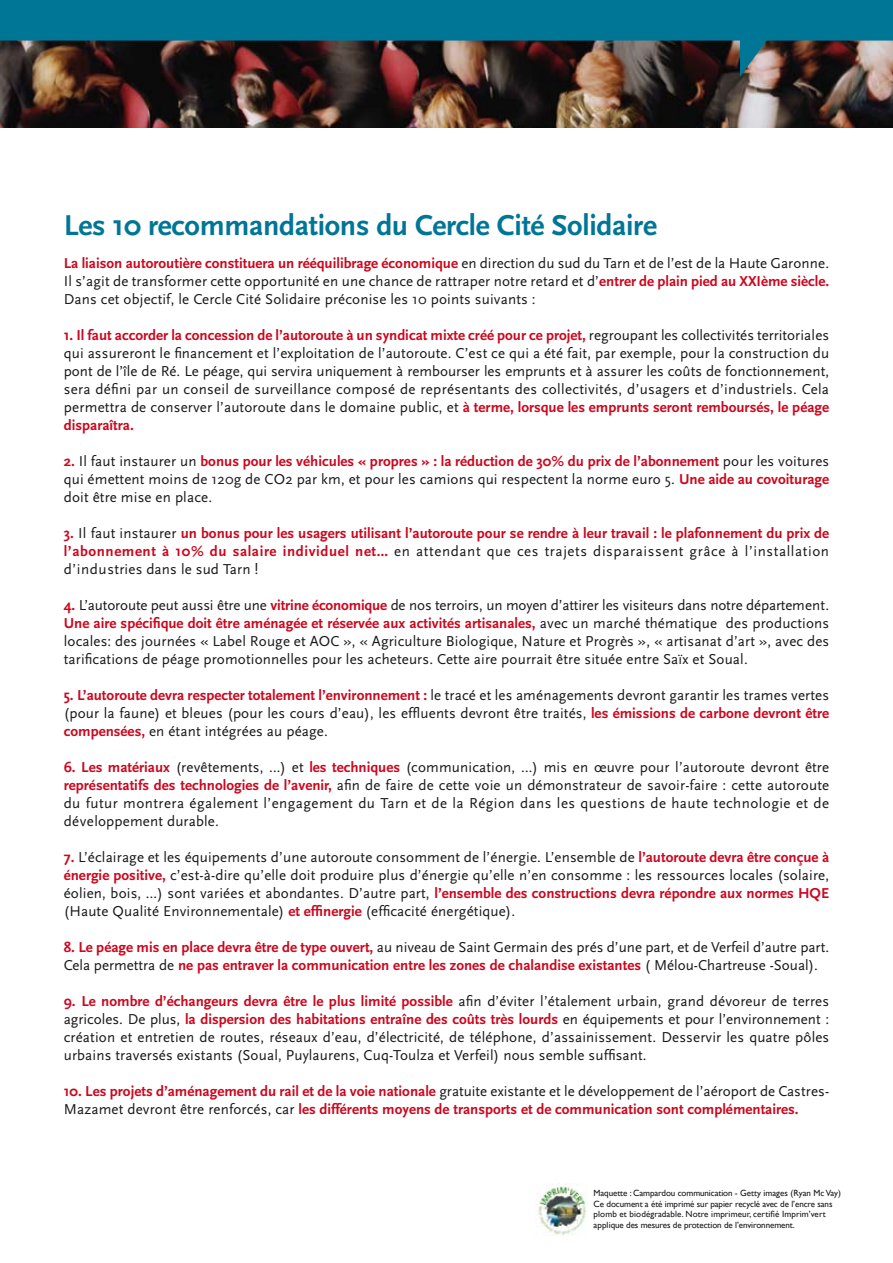
<style>
.page{position:relative;width:893px;height:1263px;background:#fff}
.page>*{position:absolute;margin:0;border:0;box-sizing:border-box;transform-origin:0 0}
.t1{font:700 30px "Scala Sans";letter-spacing:-.01em;color:#007696}
.t2{font:15px/18px "Scala Sans";letter-spacing:.01em;color:#1a171b;text-align:justify}
.t3{font:700 15px/18px "Scala Sans";color:#cc071e}
.t4{font:9px/10.5px "Gill Sans";letter-spacing:-.01em;color:#1a171b}
.s1{font-weight:700;color:#cc071e}
.s2{font-weight:400;color:#1a171b}
</style>
<div class="page">
<img style="left:0;top:41px;width:893px;height:87px">
<svg style="left:739px;top:41px;width:38px;height:38px"></svg>
<div style="left:0;top:3px;width:893px;height:38px;background:#007696"></div>
<hr style="left:0;top:0;width:893px;height:3px;background:#007696">
<img style="left:536px;top:1183px;width:51px;height:52px">
<h1 class="t1" style="left:64px;top:209px;width:595px">Les 10 recommandations du Cercle Cité Solidaire</h1>
<p class="t2" style="left:64px;top:254px;width:767px"><span class="s1">La liaison autoroutière constituera un rééquilibrage économique</span> en direction du sud du Tarn et de l’est de la Haute Garonne.<br>Il s’agit de transformer cette opportunité en une chance de rattraper notre retard et d’<span class="s1">entrer de plain pied au XXIème siècle.<br></span>Dans cet objectif, le Cercle Cité Solidaire préconise les 10 points suivants :</p>
<p class="t2" style="left:64px;top:326px;width:767px"><span class="s1">1. Il faut accorder la concession de l’autoroute à un syndicat mixte créé pour ce projet,</span> regroupant les collectivités territoriales qui assureront le financement et l’exploitation de l’autoroute. C’est ce qui a été fait, par exemple, pour la construction du pont de l’île de Ré. Le péage, qui servira uniquement à rembourser les emprunts et à assurer les coûts de fonctionnement, sera défini par un conseil de surveillance composé de représentants des collectivités, d’usagers et d’industriels. Cela permettra de conserver l’autoroute dans le domaine public, et <span class="s1">à terme, lorsque les emprunts seront remboursés, le péage disparaîtra.</span></p>
<p class="t2" style="left:64px;top:452px;width:767px"><span class="s1">2.</span> Il faut instaurer un <span class="s1">bonus pour les véhicules « propres » : la réduction de 30% du prix de l’abonnement</span> pour les voitures qui émettent moins de 120g de CO2 par km, et pour les camions qui respectent la norme euro 5. <span class="s1">Une aide au covoiturage </span>doit être mise en place.</p>
<p class="t3" style="left:64px;top:524px;width:767px;text-align:justify">3. <span class="s2">Il faut instaurer</span> un bonus pour les usagers utilisant l’autoroute pour se rendre à leur travail : le plafonnement du prix de l’abonnement à 10% du salaire individuel net… <span class="s2">en attendant que ces trajets disparaissent grâce à l’installation d’industries dans le sud Tarn !</span></p>
<p class="t2" style="left:64px;top:596px;width:767px"><span class="s1">4.</span> L’autoroute peut aussi être une <span class="s1">vitrine économique</span> de nos terroirs, un moyen d’attirer les visiteurs dans notre département.<br><span class="s1">Une aire spécifique doit être aménagée et réservée aux activités artisanales,</span> avec un marché thématique des productions locales: des journées « Label Rouge et AOC », « Agriculture Biologique, Nature et Progrès », « artisanat d’art », avec des tarifications de péage promotionnelles pour les acheteurs. Cette aire pourrait être située entre Saïx et Soual.</p>
<p class="t2" style="left:64px;top:686px;width:767px"><span class="s1">5. L’autoroute devra respecter totalement l’environnement :</span> le tracé et les aménagements devront garantir les trames vertes (pour la faune) et bleues (pour les cours d’eau), les effluents devront être traités, <span class="s1">les émissions de carbone devront être compensées,</span> en étant intégrées au péage.</p>
<p class="t2" style="left:64px;top:758px;width:767px"><span class="s1">6. Les matériaux</span> (revêtements, …) et <span class="s1">les techniques</span> (communication, …) mis en œuvre pour l’autoroute devront être <span class="s1">représentatifs des technologies de l’avenir,</span> afin de faire de cette voie un démonstrateur de savoir-faire : cette autoroute du futur montrera également l’engagement du Tarn et de la Région dans les questions de haute technologie et de développement durable.</p>
<p class="t2" style="left:64px;top:848px;width:767px"><span class="s1">7.</span> L’éclairage et les équipements d’une autoroute consomment de l’énergie. L’ensemble de <span class="s1">l’autoroute devra être conçue à énergie positive,</span> c’est-à-dire qu’elle doit produire plus d’énergie qu’elle n’en consomme : les ressources locales (solaire, éolien, bois, …) sont variées et abondantes. D’autre part, <span class="s1">l’ensemble des constructions devra répondre aux normes HQE </span>(Haute Qualité Environnementale) <span class="s1">et effinergie</span> (efficacité énergétique).</p>
<p class="t3" style="left:64px;top:938px;width:767px">8. Le péage mis en place devra être de type ouvert, <span class="s2">au niveau de Saint Germain des prés d’une part, et de Verfeil d’autre part.<br>Cela permettra de</span> ne pas entraver la communication entre les zones de chalandise existantes <span class="s2">( Mélou-Chartreuse -Soual).</span></p>
<p class="t2" style="left:64px;top:992px;width:767px"><span class="s1">9. Le nombre d’échangeurs devra être le plus limité possible</span> afin d’éviter l’étalement urbain, grand dévoreur de terres agricoles. De plus, <span class="s1">la dispersion des habitations entraîne des coûts très lourds</span> en équipements et pour l’environnement : création et entretien de routes, réseaux d’eau, d’électricité, de téléphone, d’assainissement. Desservir les quatre pôles urbains traversés existants (Soual, Puylaurens, Cuq-Toulza et Verfeil) nous semble suffisant.</p>
<p class="t3" style="left:64px;top:1082px;width:767px">10. Les projets d’aménagement du rail et de la voie nationale <span class="s2">gratuite existante et le développement de l’aéroport de Castres-<br>Mazamet devront être renforcés, car</span> les différents moyens de transports et de communication sont complémentaires.</p>
<p class="t4" style="left:594px;top:1188px;width:249px">Maquette : Campardou communication - Getty images (Ryan Mc Vay)<br>Ce document a été imprimé sur papier recyclé avec de l’encre sans plomb et biodégradable. Notre imprimeur, certifié Imprim’vert applique des mesures de protection de l’environnement.</p>
</div>
